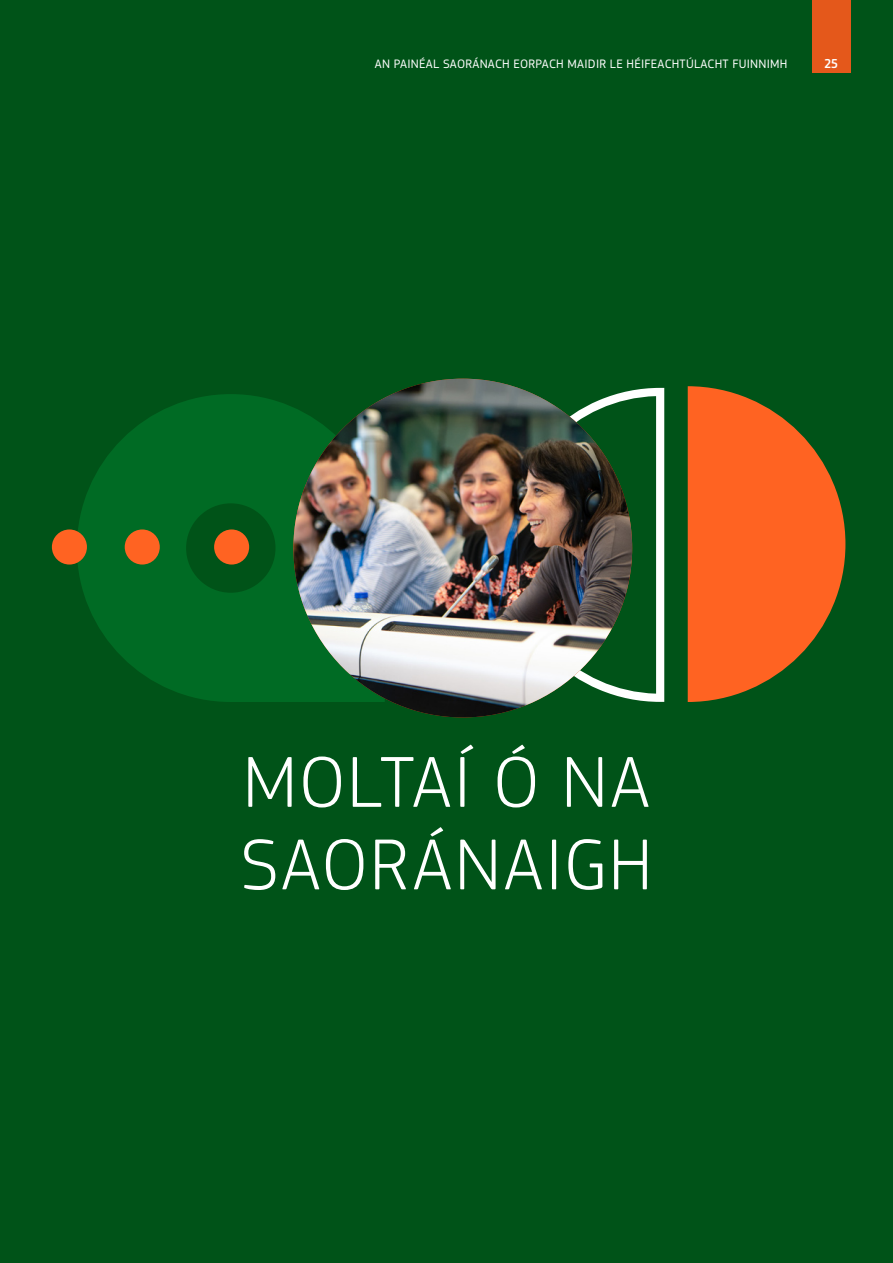
<style>
.page{position:relative;width:893px;height:1263px;background:#005318}
.page>*{position:absolute;margin:0;border:0;box-sizing:border-box;transform-origin:0 0}
.t1{font:300 75px/82.5px "EC Square Sans Pro";letter-spacing:.025em;color:#fff}
.t2{font:500 13.5px "EC Square Sans Cond Pro";color:#fff}
.t3{font:12.75px "EC Square Sans Pro";letter-spacing:.02em;color:#fff}
</style>
<div class="page">
<svg style="left:77px;top:394px;width:308px;height:308px;fill:#006b24"></svg>
<div style="left:52px;top:529px;width:35px;height:35px;background:#ff6322;border-radius:50%"></div>
<div style="left:125px;top:529px;width:35px;height:35px;background:#ff6322;border-radius:50%"></div>
<div style="left:214px;top:529px;width:35px;height:35px;background:#ff6322;border-radius:50%"></div>
<svg style="left:688px;top:386px;width:157px;height:316px;fill:#ff6322"></svg>
<svg style="left:519px;top:388px;width:145px;height:314px"></svg>
<img style="left:293px;top:379px;width:339px;height:338px;border-radius:169px">
<div style="left:812px;top:0;width:38px;height:72px;background:#e4581b"></div>
<p class="t3" style="left:375px;top:56px;width:414px">AN PAINÉAL SAORÁNACH EORPACH MAIDIR LE HÉIFEACHTÚLACHT FUINNIMH</p>
<p class="t2" style="left:824px;top:56px;width:15px">25</p>
<h1 class="t1" style="left:241px;top:740px;width:413px">MOLTAÍ Ó NA<br>SAORÁNAIGH</h1>
</div>
